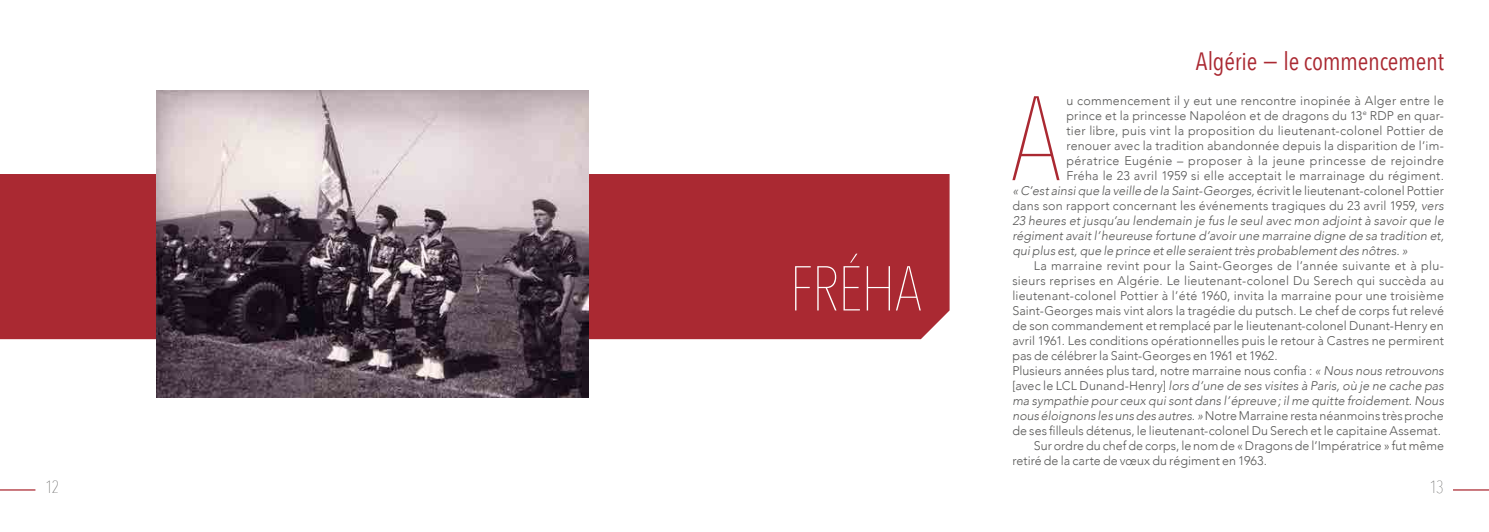
<style>
.page{position:relative;width:1489px;height:532px;background:#fff}
.page>*{position:absolute;margin:0;border:0;box-sizing:border-box;transform-origin:0 0}
.t1{font:200 118.38px "Avenir Next Condensed";color:#aa2932}
.t2{font:200 62.5px "Avenir Next Condensed";letter-spacing:-.02em;color:#fff}
.t3{font:25px "Avenir Next Condensed";letter-spacing:-.01em;color:#aa2932}
.t4{font:200 17.5px "Avenir Next Condensed";color:#575756}
.t5{font:300 12.5px "Avenir";letter-spacing:.015em;color:#575756}
.t6{font:italic 300 12.5px "Avenir";letter-spacing:.005em;color:#575756}
.t7{font:300 12.5px "Avenir";letter-spacing:.035em;color:#575756}
.s1{font-style:normal}
.s2{font-style:italic}
</style>
<div class="page">
<div style="left:0;top:173px;width:950px;height:166px;background:#aa2932"></div>
<img style="left:156px;top:90px;width:432px;height:307px">
<hr style="left:0;top:489px;width:35px;height:1px;background:#aa2932">
<hr style="left:1452px;top:489px;width:36px;height:1px;background:#aa2932">
<h2 class="t2" style="left:789px;top:251px;width:133px">FRÉHA</h2>
<h3 class="t3" style="left:1195px;top:40px;width:249px">Algérie − le commencement</h3>
<h1 class="t1" style="left:1010px;top:68px;width:51px">A</h1>
<p class="t5" style="left:1066px;top:93px;width:379px">u commencement il y eut une rencontre inopinée à Alger entre le</p>
<p class="t5" style="left:1066px;top:108px;width:379px">prince et la princesse Napoléon et de dragons du 13<sup>e</sup> RDP en quar-</p>
<p class="t5" style="left:1066px;top:123px;width:379px">tier libre, puis vint la proposition du lieutenant-colonel Pottier de</p>
<p class="t5" style="left:1066px;top:138px;width:379px">renouer avec la tradition abandonnée depuis la disparition de l’im-</p>
<p class="t7" style="left:1066px;top:153px;width:379px">pératrice Eugénie – proposer à la jeune princesse de rejoindre</p>
<p class="t5" style="left:1066px;top:168px;width:379px">Fréha le 23 avril 1959 si elle acceptait le marrainage du régiment.</p>
<p class="t6" style="left:1012px;top:183px;width:433px">« C’est ainsi que la veille de la Saint-Georges, <span class="s1">écrivit le lieutenant-colonel Pottier</span></p>
<p class="t5" style="left:1012px;top:198px;width:433px">dans son rapport concernant les événements tragiques du 23 avril 1959, <span class="s2">vers</span></p>
<p class="t6" style="left:1012px;top:213px;width:433px">23 heures et jusqu’au lendemain je fus le seul avec mon adjoint à savoir que le</p>
<p class="t6" style="left:1012px;top:228px;width:433px">régiment avait l’heureuse fortune d’avoir une marraine digne de sa tradition et,</p>
<p class="t6" style="left:1012px;top:243px;width:397px">qui plus est, que le prince et elle seraient très probablement des nôtres. »</p>
<p class="t5" style="left:1033px;top:258px;width:412px">La marraine revint pour la Saint-Georges de l’année suivante et à plu-</p>
<p class="t5" style="left:1012px;top:273px;width:433px">sieurs reprises en Algérie. Le lieutenant-colonel Du Serech qui succèda au</p>
<p class="t5" style="left:1012px;top:288px;width:433px">lieutenant-colonel Pottier à l’été 1960, invita la marraine pour une troisième</p>
<p class="t5" style="left:1012px;top:303px;width:433px">Saint-Georges mais vint alors la tragédie du putsch. Le chef de corps fut relevé</p>
<p class="t5" style="left:1012px;top:318px;width:433px">de son commandement et remplacé par le lieutenant-colonel Dunant-Henry en</p>
<p class="t5" style="left:1012px;top:333px;width:433px">avril 1961. Les conditions opérationnelles puis le retour à Castres ne permirent</p>
<p class="t5" style="left:1012px;top:348px;width:267px">pas de célébrer la Saint-Georges en 1961 et 1962.</p>
<p class="t5" style="left:1012px;top:363px;width:433px">Plusieurs années plus tard, notre marraine nous confia : <span class="s2">« Nous nous retrouvons</span></p>
<p class="t6" style="left:1012px;top:378px;width:433px"><span class="s1">[avec le LCL Dunand-Henry]</span> lors d’une de ses visites à Paris, où je ne cache pas</p>
<p class="t6" style="left:1012px;top:393px;width:433px">ma sympathie pour ceux qui sont dans l’épreuve; il me quitte froidement. Nous</p>
<p class="t5" style="left:1012px;top:408px;width:433px"><span class="s2">nous éloignons les uns des autres.»</span> Notre Marraine resta néanmoins très proche</p>
<p class="t5" style="left:1012px;top:423px;width:430px">de ses filleuls détenus, le lieutenant-colonel Du Serech et le capitaine Assemat.</p>
<p class="t5" style="left:1033px;top:438px;width:412px">Sur ordre du chef de corps, le nom de « Dragons de l’Impératrice » fut même</p>
<p class="t5" style="left:1012px;top:453px;width:256px">retiré de la carte de vœux du régiment en 1963.</p>
<h3 class="t4" style="left:45px;top:476px;width:16px">12</h3>
<h3 class="t4" style="left:1429px;top:476px;width:16px">13</h3>
</div>
